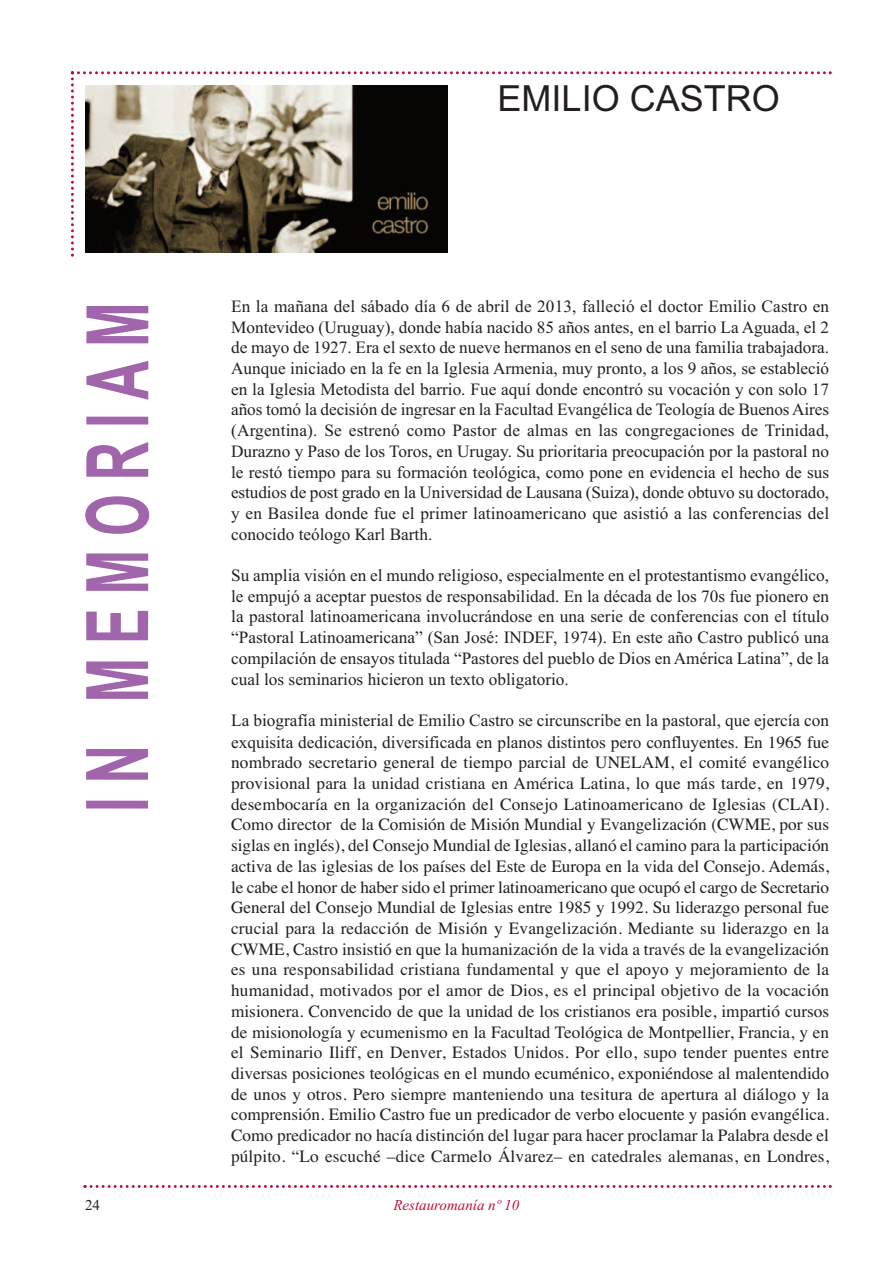
<style>
.page{position:relative;width:893px;height:1263px;background:#fff}
.page>*{position:absolute;margin:0;border:0;box-sizing:border-box;transform-origin:0 0}
.t1{font:700 86.4px "Arial";letter-spacing:.25em;color:#a065aa;scale:.62 1}
.t2{font:36px "Arial";color:#231f20}
.t3{font:17.25px/20.7px "Times";letter-spacing:.01em;color:#231f20;text-align:justify}
.t4{font:17.25px/20.7px "Times New Roman";color:#231f20;text-align:justify}
.t5{font:italic 15px "Times New Roman";color:#b90f36}
.t6{font:15px "Times New Roman";color:#231f20}
.s1{font-family:"Times"}
</style>
<div class="page">
<svg style="left:84px;top:1185px;width:748px;height:3px"></svg>
<svg style="left:71px;top:71px;width:761px;height:186px"></svg>
<img style="left:85px;top:85px;width:362px;height:168px">
<h1 class="t1" style="left:68px;top:812px;width:824px;rotate:-90deg">IN MEMORIAM</h1>
<h2 class="t2" style="left:498px;top:78px;width:284px">EMILIO CASTRO</h2>
<p class="t4" style="left:231px;top:296px;width:600px">En la mañana del sábado día 6 de abril de 2013, falleció el doctor Emilio Castro en Montevideo (Uruguay), donde había nacido 85 años antes, en el barrio La Aguada, el 2 de mayo de 1927. Era el sexto de nueve hermanos en el seno de una familia trabajadora.<br>Aunque iniciado en la fe en la Iglesia Armenia, muy pronto, a los 9 años, se estableció en la Iglesia Metodista del barrio. Fue aquí donde encontró su vocación y con solo 17 años tomó la decisión de ingresar en la Facultad Evangélica de Teología de Buenos Aires (Argentina). Se estrenó como Pastor de almas en las congregaciones de Trinidad, Durazno y Paso de los Toros, en Urugay. Su prioritaria preocupación por la pastoral no le restó tiempo para su formación teológica, como pone en evidencia el hecho de sus estudios de post grado en la Universidad de Lausana (Suiza), donde obtuvo su doctorado, y en Basilea donde fue el primer latinoamericano que asistió a las conferencias del conocido teólogo Karl Barth.</p>
<p class="t4" style="left:231px;top:565px;width:600px">Su amplia visión en el mundo religioso, especialmente en el protestantismo evangélico, le empujó a aceptar puestos de responsabilidad. En la década de los 70s fue pionero en la pastoral latinoamericana involucrándose en una serie de conferencias con el título “Pastoral Latinoamericana” (San José: INDEF, 1974). En este año Castro publicó una compilación de ensayos titulada “Pastores del pueblo de Dios en América Latina”, de la cual los seminarios hicieron un texto obligatorio.</p>
<p class="t4" style="left:231px;top:709px;width:600px;line-height:21.8px">La biografía ministerial de Emilio Castro se circunscribe en la pastoral, que ejercía con exquisita dedicación, diversificada en planos distintos pero confluyentes. <span class="s1">En 1965 fue</span></p>
<p class="t3" style="left:231px;top:752px;width:600px">nombrado secretario general de tiempo parcial de UNELAM, el comité evangélico provisional para la unidad cristiana en América Latina, lo que más tarde, en 1979, desembocaría en la organización del Consejo Latinoamericano de Iglesias (CLAI).<br>Como director de la Comisión de Misión Mundial y Evangelización (CWME, por sus siglas en inglés), del Consejo Mundial de Iglesias, allanó el camino para la participación activa de las iglesias de los países del Este de Europa en la vida del Consejo. Además, le cabe el honor de haber sido el primer latinoamericano que ocupó el cargo de Secretario General del Consejo Mundial de Iglesias entre 1985 y 1992. Su liderazgo personal fue crucial para la redacción de Misión y Evangelización. Mediante su liderazgo en la CWME, Castro insistió en que la humanización de la vida a través de la evangelización es una responsabilidad cristiana fundamental y que el apoyo y mejoramiento de la humanidad, motivados por el amor de Dios, es el principal objetivo de la vocación misionera. Convencido de que la unidad de los cristianos era posible, impartió cursos de misionología y ecumenismo en la Facultad Teológica de Montpellier, Francia, y en el Seminario Iliff, en Denver, Estados Unidos. Por ello, supo tender puentes entre diversas posiciones teológicas en el mundo ecuménico, exponiéndose al malentendido de unos y otros. Pero siempre manteniendo una tesitura de apertura al diálogo y la comprensión. Emilio Castro fue un predicador de verbo elocuente y pasión evangélica.<br>Como predicador no hacía distinción del lugar para hacer proclamar la Palabra desde el púlpito. “Lo escuché –dice Carmelo Álvarez– en catedrales alemanas, en Londres,</p>
<p class="t6" style="left:85px;top:1196px;width:16px">24</p>
<p class="t5" style="left:393px;top:1196px;width:127px">Restauromanía nº 10</p>
</div>
